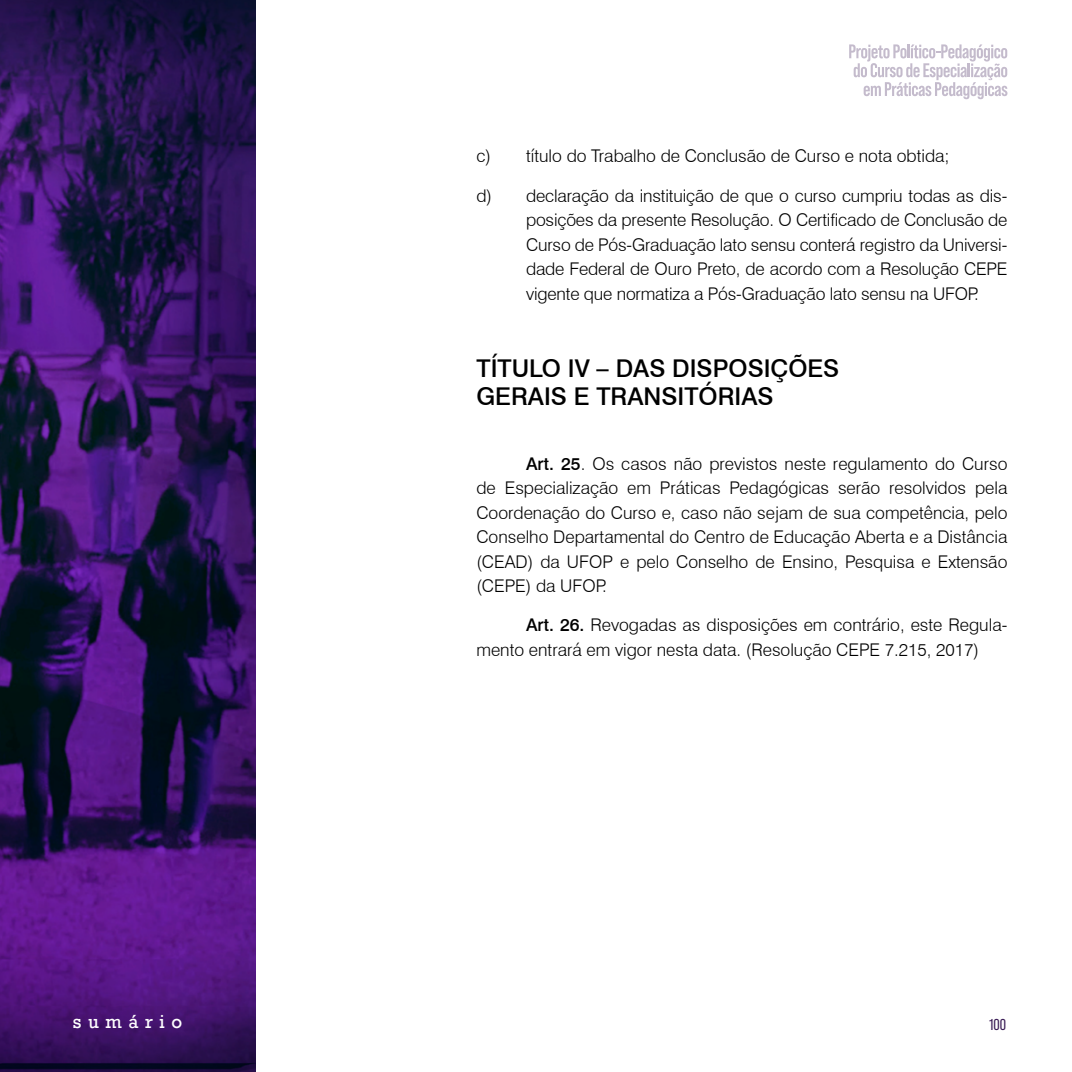
<style>
.page{position:relative;width:1072px;height:1072px;background:#fff}
.page>*{position:absolute;margin:0;border:0;box-sizing:border-box;transform-origin:0 0}
.Título_1{font:500 24.5px/28px "Swiss 721 BT";color:#000}
.Parágrafo{font:300 17.5px/24.5px "Swiss 721 BT";color:#000;text-align:justify}
.t1{font:17.5px "Rockwell";letter-spacing:.375em;color:#fff}
.t2{font:15.75px "Bebas Neue Pro";color:#3a1c55}
.s1{font-weight:500}
</style>
<div class="page">
<img style="left:0;top:0;width:255px;height:1071px">
<svg style="left:849px;top:44px;width:158px;height:55px"></svg>
<p class="Parágrafo" style="left:476px;top:144px;width:474px">c) título do Trabalho de Conclusão de Curso e nota obtida;</p>
<p class="Parágrafo" style="left:526px;top:183px;width:483px;text-indent:-50px">d) declaração da instituição de que o curso cumpriu todas as dis&shy;posições da presente Resolução. O Certificado de Conclusão de Curso de Pós-Graduação lato sensu conterá registro da Universi&shy;dade Federal de Ouro Preto, de acordo com a Resolução CEPE vigente que normatiza a Pós-Graduação lato sensu na UFOP.</p>
<h2 class="Título_1" style="left:476px;top:354px;width:364px">TÍTULO IV – DAS DISPOSIÇÕES<br>GERAIS E TRANSITÓRIAS</h2>
<p class="Parágrafo" style="left:476px;top:451px;width:532px;text-indent:50px"><span class="s1">Art. 25</span>. Os casos não previstos neste regulamento do Curso de Especialização em Práticas Pedagógicas serão resolvidos pela Coordenação do Curso e, caso não sejam de sua competência, pelo Conselho Departamental do Centro de Educação Aberta e a Distância (CEAD) da UFOP e pelo Conselho de Ensino, Pesquisa e Extensão (CEPE) da UFOP.</p>
<p class="Parágrafo" style="left:476px;top:613px;width:532px;text-indent:50px"><span class="s1">Art. 26.</span> Revogadas as disposições em contrário, este Regula&shy;mento entrará em vigor nesta data. (Resolução CEPE 7.215, 2017)</p>
<p class="t1" style="left:73px;top:1011px;width:111px">sumário</p>
<p class="t2" style="left:989px;top:1016px;width:18px">100</p>
</div>
